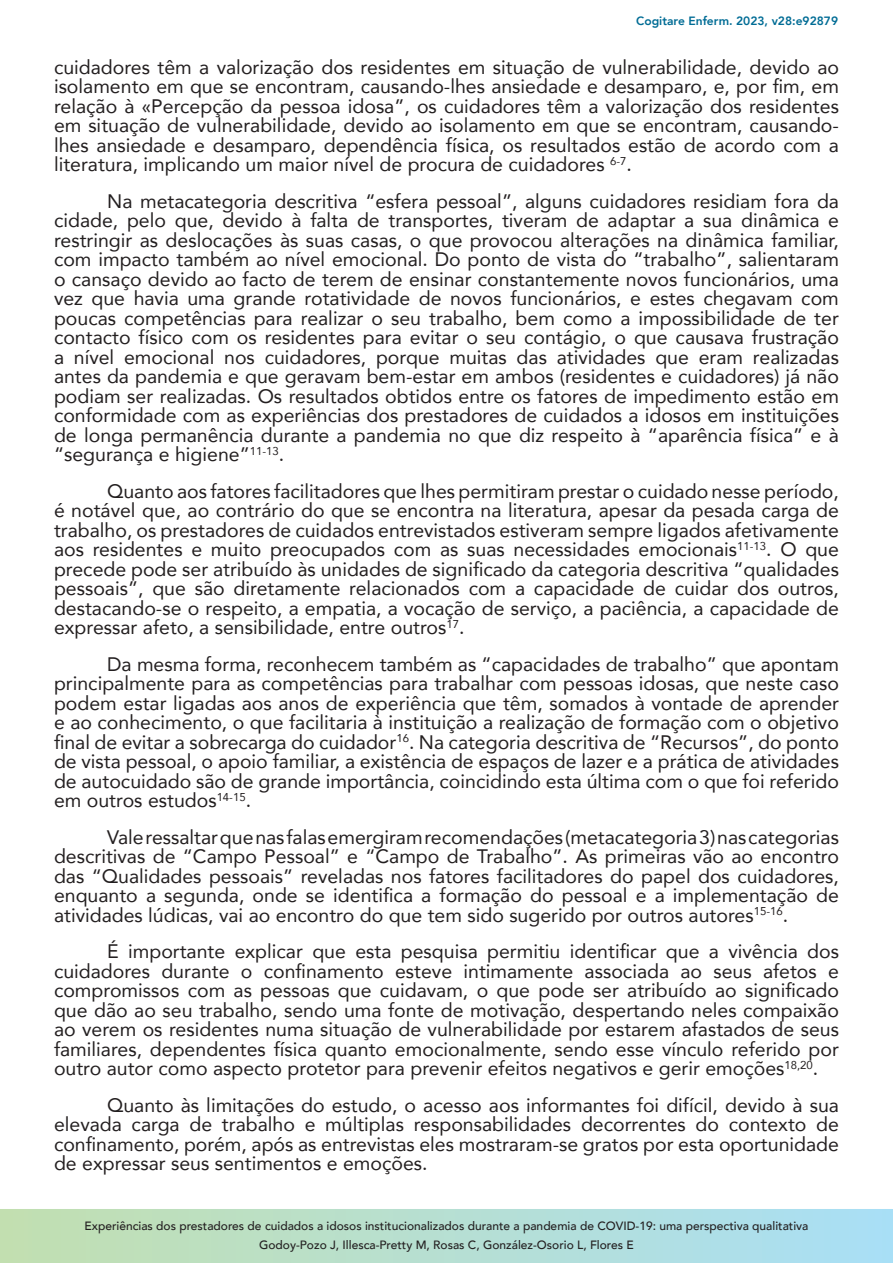
<style>
.page{position:relative;width:893px;height:1263px;background:#fff}
.page>*{position:absolute;margin:0;border:0;box-sizing:border-box;transform-origin:0 0}
.t1{font:19.5px/19.5px "Avenir";color:#231f20;text-align:justify}
.t2{font:500 12px/18.6px "Avenir";color:#231f20;text-align:center}
.t3{font:800 12px "Avenir";color:#006c95}
</style>
<div class="page">
<svg style="left:0;top:1209px;width:893px;height:54px"></svg>
<p class="t3" style="left:636px;top:10px;width:203px">Cogitare Enferm. 2023, v28:e92879</p>
<p class="t1" style="left:54px;top:56px;width:786px">cuidadores têm a valorização dos residentes em situação de vulnerabilidade, devido ao isolamento em que se encontram, causando-lhes ansiedade e desamparo, e, por fim, em relação à «Percepção da pessoa idosa”, os cuidadores têm a valorização dos residentes em situação de vulnerabilidade, devido ao isolamento em que se encontram, causando&shy;lhes ansiedade e desamparo, dependência física, os resultados estão de acordo com a literatura, implicando um maior nível de procura de cuidadores <sup>6-7</sup>.</p>
<p class="t1" style="left:54px;top:190px;width:787px;text-indent:53px">Na metacategoria descritiva “esfera pessoal”, alguns cuidadores residiam fora da cidade, pelo que, devido à falta de transportes, tiveram de adaptar a sua dinâmica e restringir as deslocações às suas casas, o que provocou alterações na dinâmica familiar, com impacto também ao nível emocional. Do ponto de vista do “trabalho”, salientaram o cansaço devido ao facto de terem de ensinar constantemente novos funcionários, uma vez que havia uma grande rotatividade de novos funcionários, e estes chegavam com poucas competências para realizar o seu trabalho, bem como a impossibilidade de ter contacto físico com os residentes para evitar o seu contágio, o que causava frustração a nível emocional nos cuidadores, porque muitas das atividades que eram realizadas antes da pandemia e que geravam bem-estar em ambos (residentes e cuidadores) já não podiam ser realizadas. Os resultados obtidos entre os fatores de impedimento estão em conformidade com as experiências dos prestadores de cuidados a idosos em instituições de longa permanência durante a pandemia no que diz respeito à “aparência física” e à “segurança e higiene”<sup>11-13</sup>.</p>
<p class="t1" style="left:54px;top:480px;width:786px;text-indent:53px">Quanto aos fatores facilitadores que lhes permitiram prestar o cuidado nesse período, é notável que, ao contrário do que se encontra na literatura, apesar da pesada carga de trabalho, os prestadores de cuidados entrevistados estiveram sempre ligados afetivamente aos residentes e muito preocupados com as suas necessidades emocionais<sup>11-13</sup>. O que precede pode ser atribuído às unidades de significado da categoria descritiva “qualidades pessoais”, que são diretamente relacionados com a capacidade de cuidar dos outros, destacando-se o respeito, a empatia, a vocação de serviço, a paciência, a capacidade de expressar afeto, a sensibilidade, entre outros<sup>17</sup>.</p>
<p class="t1" style="left:54px;top:653px;width:786px;text-indent:53px">Da mesma forma, reconhecem também as “capacidades de trabalho” que apontam principalmente para as competências para trabalhar com pessoas idosas, que neste caso podem estar ligadas aos anos de experiência que têm, somados à vontade de aprender e ao conhecimento, o que facilitaria à instituição a realização de formação com o objetivo final de evitar a sobrecarga do cuidador<sup>16</sup>. Na categoria descritiva de “Recursos”, do ponto de vista pessoal, o apoio familiar, a existência de espaços de lazer e a prática de atividades de autocuidado são de grande importância, coincidindo esta última com o que foi referido em outros estudos<sup>14-15</sup>.</p>
<p class="t1" style="left:54px;top:826px;width:786px;text-indent:53px">Vale ressaltar que nas falas emergiram recomendações (metacategoria 3) nas categorias descritivas de “Campo Pessoal” e “Campo de Trabalho”. As primeiras vão ao encontro das “Qualidades pessoais” reveladas nos fatores facilitadores do papel dos cuidadores, enquanto a segunda, onde se identifica a formação do pessoal e a implementação de atividades lúdicas, vai ao encontro do que tem sido sugerido por outros autores<sup>15-16</sup>.</p>
<p class="t1" style="left:54px;top:941px;width:786px;text-indent:53px">É importante explicar que esta pesquisa permitiu identificar que a vivência dos cuidadores durante o confinamento esteve intimamente associada ao seus afetos e compromissos com as pessoas que cuidavam, o que pode ser atribuído ao significado que dão ao seu trabalho, sendo uma fonte de motivação, despertando neles compaixão ao verem os residentes numa situação de vulnerabilidade por estarem afastados de seus familiares, dependentes física quanto emocionalmente, sendo esse vínculo referido por outro autor como aspecto protetor para prevenir efeitos negativos e gerir emoções<sup>18,20</sup>.</p>
<p class="t1" style="left:54px;top:1094px;width:786px;text-indent:53px">Quanto às limitações do estudo, o acesso aos informantes foi difícil, devido à sua elevada carga de trabalho e múltiplas responsabilidades decorrentes do contexto de confinamento, porém, após as entrevistas eles mostraram-se gratos por esta oportunidade de expressar seus sentimentos e emoções.</p>
<p class="t2" style="left:84px;top:1216px;width:725px">Experiências dos prestadores de cuidados a idosos institucionalizados durante a pandemia de COVID-19: uma perspectiva qualitativa<br>Godoy-Pozo J, Illesca-Pretty M, Rosas C, González-Osorio L, Flores E</p>
</div>
